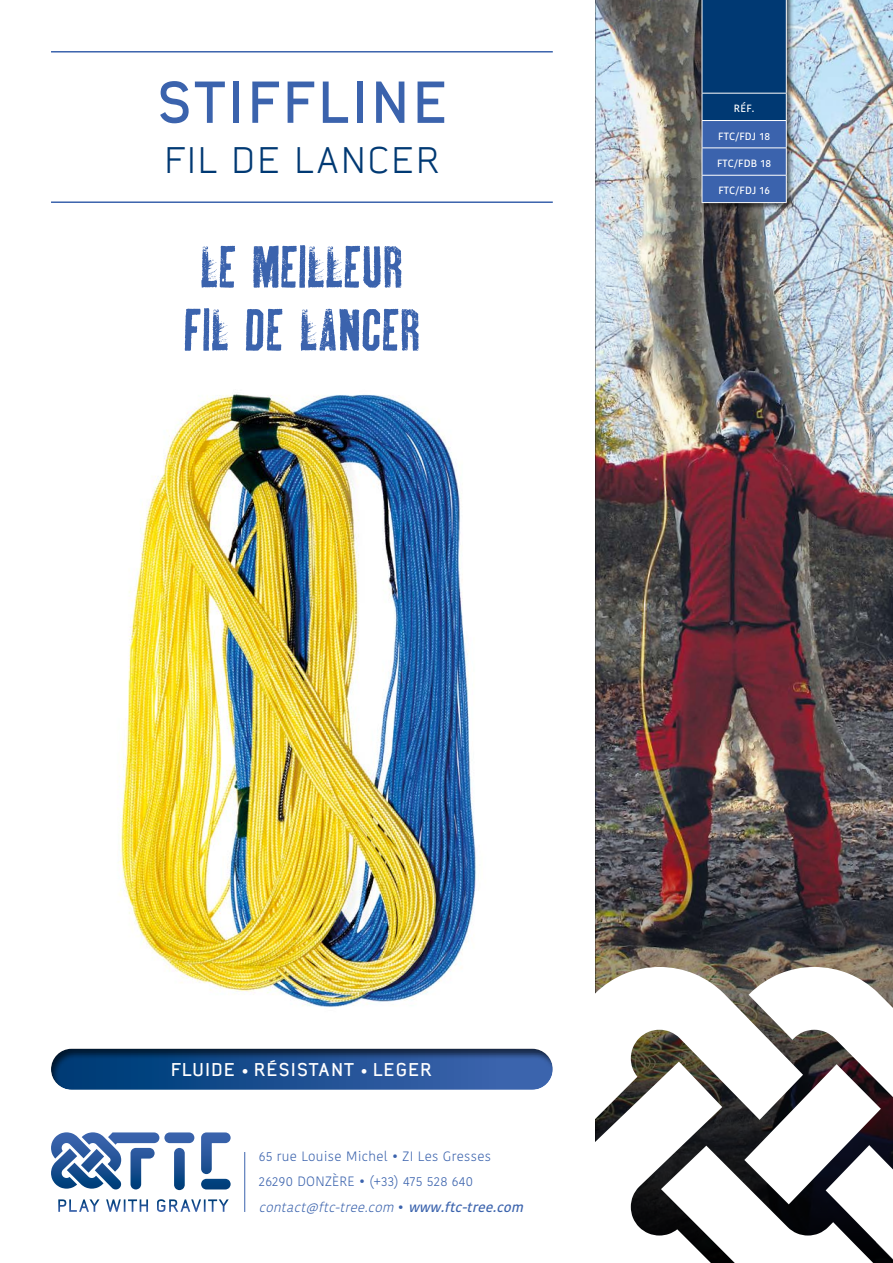
<style>
.page{position:relative;width:893px;height:1263px;background:#fff}
.page>*{position:absolute;margin:0;border:0;box-sizing:border-box;transform-origin:0 0}
.t1{font:60px/63px "Skin&Bones";letter-spacing:.01em;color:#3b63ad}
.t2{font:700 57px "Nordstern Demo";letter-spacing:.05em;color:#3b63ad}
.t3{font:36px "Nordstern Demo";letter-spacing:.05em;color:#003973}
.t4{font:700 18px "Nordstern Demo";letter-spacing:.05em;color:#fff}
.t5{font:300 13.5px/25.5px "Kohinoor Devanagari";letter-spacing:.02em;color:#3b63ad}
.t6{font:600 10.5px "Kohinoor Devanagari";letter-spacing:.025em;color:#fff}
.s1{font-family:"Myriad Pro"}
.s2{font-style:italic}
.s3{font-weight:600;font-style:italic}
</style>
<div class="page">
<img style="left:595px;top:0;width:298px;height:784px">
<img style="left:595px;top:784px;width:298px;height:183px">
<svg style="left:595px;top:967px;width:298px;height:296px"></svg>
<img style="left:118px;top:394px;width:358px;height:613px">
<hr style="left:244px;top:1152px;width:1px;height:60px;background:#3b63ad">
<svg style="left:58px;top:1199px;width:171px;height:13px"></svg>
<svg style="left:51px;top:1132px;width:180px;height:58px"></svg>
<div style="left:700px;top:0;width:94px;height:211px;background:#000;opacity:.6"></div>
<svg style="left:702px;top:0;width:85px;height:202px"></svg>
<hr style="left:702px;top:202px;width:85px;height:1px;background:#fff">
<div style="left:36px;top:1037px;width:529px;height:54px;background:#000;opacity:.6"></div>
<hr style="left:51px;top:51px;width:502px;height:2px;background:#3b63ad">
<hr style="left:51px;top:201px;width:502px;height:2px;background:#3b63ad">
<h2 class="t2" style="left:156px;top:67px;width:293px">STIFFLINE</h2>
<h3 class="t3" style="left:165px;top:139px;width:276px">FIL DE LANCER</h3>
<h1 class="t1" style="left:183px;top:236px;width:239px">LE MEILLEUR<br>FIL DE LANCER</h1>
<p class="t6" style="left:734px;top:103px;width:22px">RÉF.</p>
<p class="t6" style="left:718px;top:130px;width:53px">FTC/FDJ 18</p>
<p class="t6" style="left:717px;top:157px;width:56px">FTC/FDB 18</p>
<p class="t6" style="left:718px;top:185px;width:53px">FTC/FDJ 16</p>
<h3 class="t4" style="left:171px;top:1058px;width:263px">FLUIDE <span class="s1">•</span> RÉSISTANT <span class="s1">•</span> LEGER</h3>
<p class="t5" style="left:259px;top:1143px;width:270px">65 rue Louise Michel • ZI Les Gresses<br>26290 DONZÈRE • (+33) 475 528 640 <span class="s2">contact@ftc-tree.com</span> • <span class="s3">www.ftc-tree.com</span></p>
</div>
